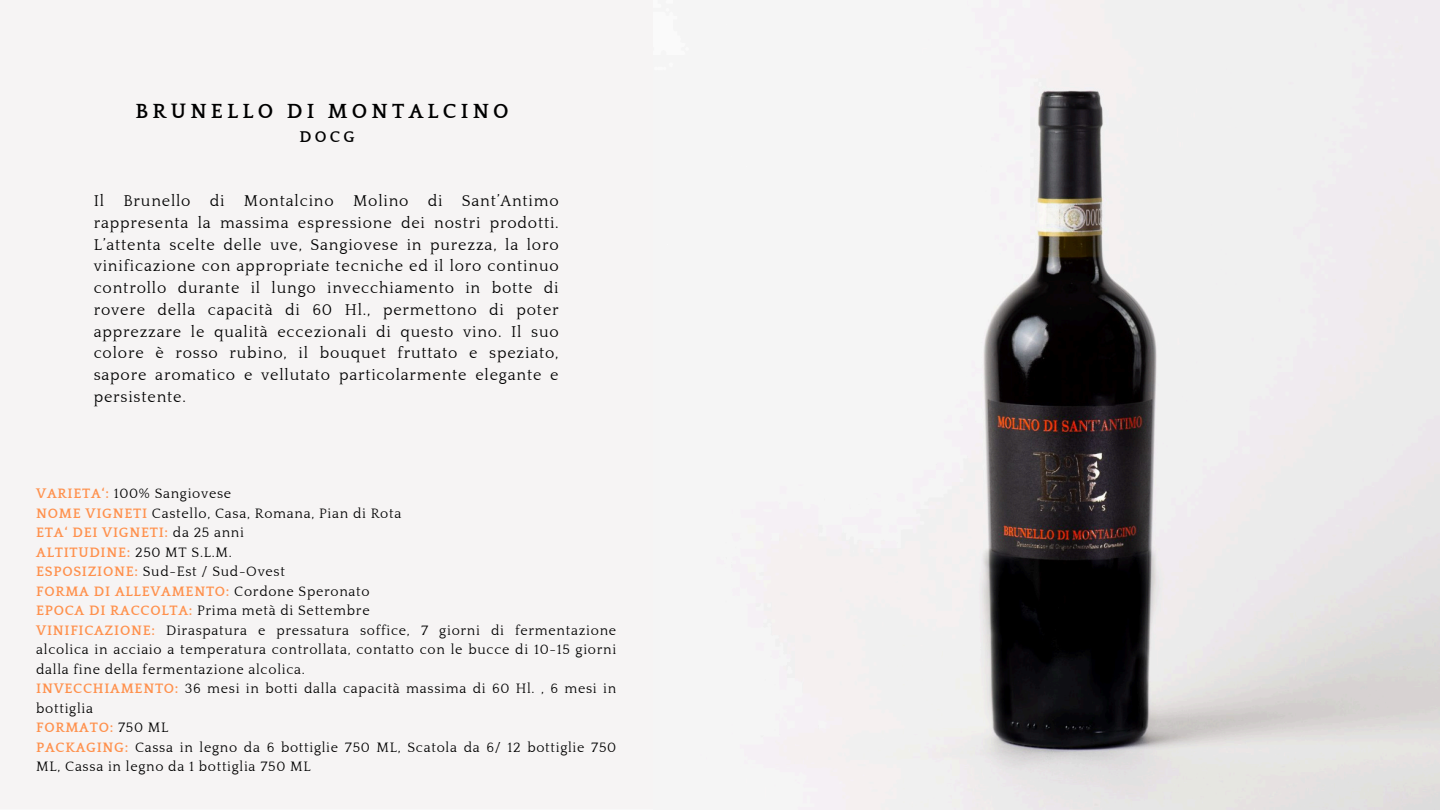
<style>
.page{position:relative;width:1440px;height:810px;background:#fff}
.page>*{position:absolute;margin:0;border:0;box-sizing:border-box;transform-origin:0 0}
.t1{font:700 21px "Quattrocento";letter-spacing:.2em;color:#000}
.t2{font:16px/21.8px "Quattrocento";letter-spacing:.05em;color:#000;text-align:justify}
.t3{font:700 16px "Quattrocento";color:#000}
.t4{font:14px/19.5px "Quattrocento";letter-spacing:.05em;color:#000}
.t5{font:700 14px "Quattrocento";letter-spacing:.05em;color:#ff914d}
.s1{font-weight:700;color:#ff914d}
.s2{font-weight:400;color:#000}
</style>
<div class="page">
<div style="left:0;top:0;width:653px;height:809px;background:#f6f4f4"></div>
<img style="left:700px;top:0;width:740px;height:810px">
<h2 class="t1" style="left:136px;top:101px;width:375px">BRUNELLO DI MONTALCINO</h2>
<h2 class="t3" style="left:300px;top:129px;width:57px">DOCG</h2>
<p class="t2" style="left:94px;top:191px;width:467px">Il Brunello di Montalcino Molino di Sant’Antimo rappresenta la massima espressione dei nostri prodotti.<br>L’attenta scelte delle uve, Sangiovese in purezza, la loro vinificazione con appropriate tecniche ed il loro continuo controllo durante il lungo invecchiamento in botte di rovere della capacità di 60 Hl., permettono di poter apprezzare le qualità eccezionali di questo vino. Il suo colore è rosso rubino, il bouquet fruttato e speziato, sapore aromatico e vellutato particolarmente elegante e persistente.</p>
<p class="t4" style="left:36px;top:484px;width:197px"><span class="s1">VARIETA‘:</span> 100% Sangiovese</p>
<p class="t4" style="left:36px;top:504px;width:367px"><span class="s1">NOME VIGNETI</span> Castello, Casa, Romana, Pian di Rota</p>
<p class="t5" style="left:36px;top:525px;width:209px">ETA‘ DEI VIGNETI: <span class="s2">da 25 anni</span></p>
<p class="t5" style="left:36px;top:545px;width:197px">ALTITUDINE: <span class="s2">250 MT S.L.M.</span></p>
<p class="t4" style="left:36px;top:562px;width:250px"><span class="s1">ESPOSIZIONE:</span> Sud-Est / Sud-Ovest</p>
<p class="t5" style="left:36px;top:584px;width:335px">FORMA DI ALLEVAMENTO: <span class="s2">Cordone Speronato</span></p>
<p class="t4" style="left:36px;top:601px;width:335px"><span class="s1">EPOCA DI RACCOLTA:</span> Prima metà di Settembre</p>
<p class="t4" style="left:36px;top:621px;width:582px;text-align:justify"><span class="s1">VINIFICAZIONE:</span> Diraspatura e pressatura soffice, 7 giorni di fermentazione alcolica in acciaio a temperatura controllata, contatto con le bucce di 10-15 giorni dalla fine della fermentazione alcolica.</p>
<p class="t4" style="left:36px;top:679px;width:582px"><span class="s1">INVECCHIAMENTO:</span> 36 mesi in botti dalla capacità massima di 60 Hl. , 6 mesi in bottiglia</p>
<p class="t5" style="left:36px;top:720px;width:134px">FORMATO: <span class="s2">750 ML</span></p>
<p class="t4" style="left:36px;top:738px;width:582px"><span class="s1">PACKAGING:</span> Cassa in legno da 6 bottiglie 750 ML, Scatola da 6/ 12 bottiglie 750<br>ML, Cassa in legno da 1 bottiglia 750 ML</p>
</div>
